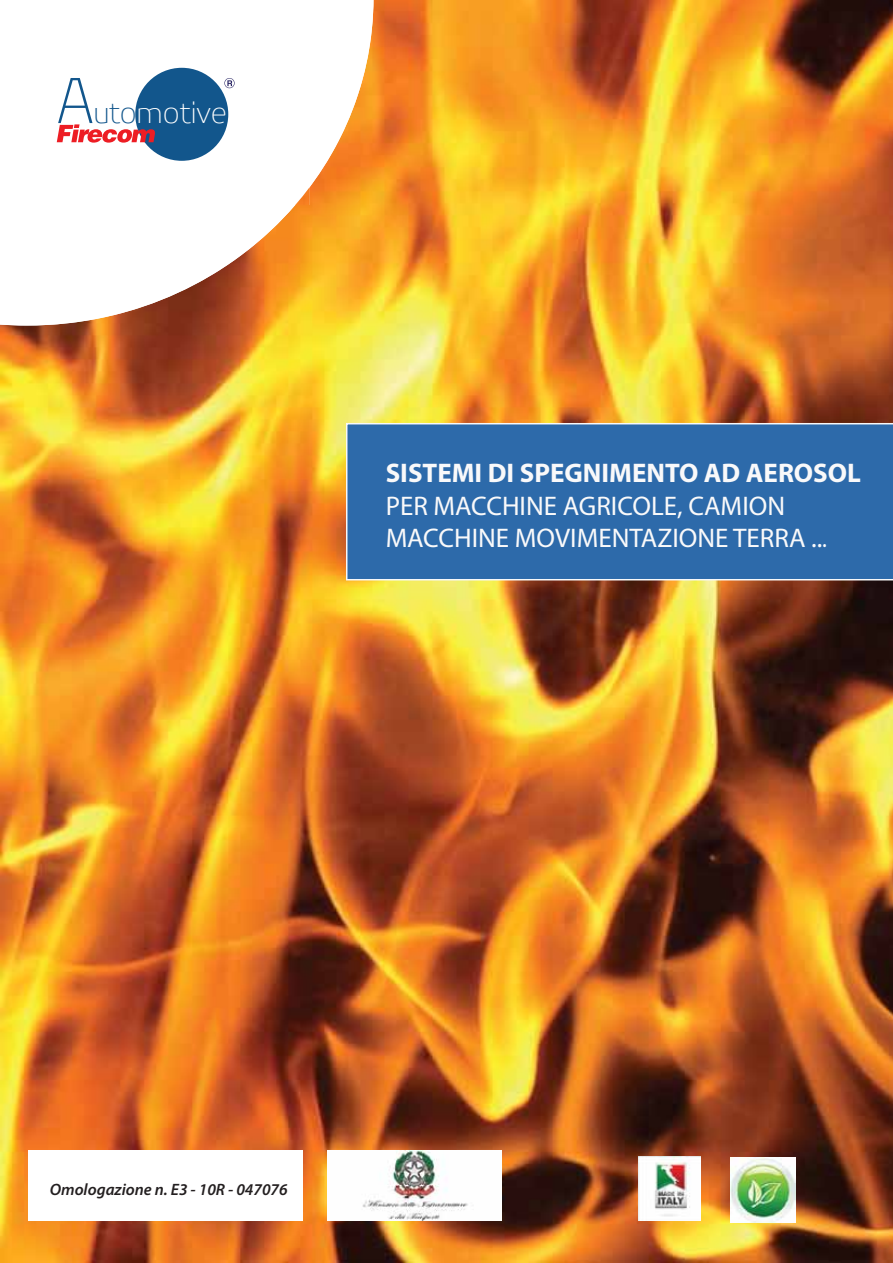
<style>
.page{position:relative;width:893px;height:1263px;background:#fff}
.page>*{position:absolute;margin:0;border:0;box-sizing:border-box;transform-origin:0 0}
.t1{font:300 30px "Precious Sans";color:#fff}
.t2{font:27px/32.4px "Myriad Pro";color:#f9f9fa}
.t3{font:700 27px "Myriad Pro";color:#f9f9fa}
.t4{font:italic 600 16.5px "Myriad Pro";color:#231f20}
.s1{font-size:63px;color:#12568c}
.s2{color:#12568c}
.s3{font-weight:700;font-stretch:condensed;font-size:18px}
</style>
<div class="page">
<img style="left:0;top:0;width:893px;height:1263px">
<svg style="left:0;top:0;width:374px;height:326px"></svg>
<img style="left:295px;top:188px;width:14px;height:17px">
<div style="left:346px;top:423px;width:547px;height:157px;background:#2d6aaa"></div>
<img style="left:730px;top:1157px;width:65px;height:66px">
<img style="left:328px;top:1150px;width:174px;height:70px">
<img style="left:639px;top:1156px;width:62px;height:64px">
<div style="left:135px;top:68px;width:93px;height:93px;background:#12568c;border-radius:50%"></div>
<svg style="left:57px;top:124px;width:98px;height:19px"></svg>
<svg style="left:224px;top:78px;width:11px;height:10px"></svg>
<div style="left:29px;top:1150px;width:274px;height:70px;background:#fff"></div>
<p class="t1" style="left:56px;top:93px;width:173px"><span class="s1">A</span><span class="s2">uto</span>motive</p>
<p class="t3" style="left:386px;top:455px;width:477px">SISTEMI DI SPEGNIMENTO AD AEROSOL</p>
<p class="t2" style="left:386px;top:489px;width:442px">PER MACCHINE AGRICOLE, CAMION<br>MACCHINE MOVIMENTAZIONE TERRA ..<span class="s3">.</span></p>
<p class="t4" style="left:50px;top:1179px;width:240px">Omologazione n. E3 - 10R - 047076</p>
</div>
